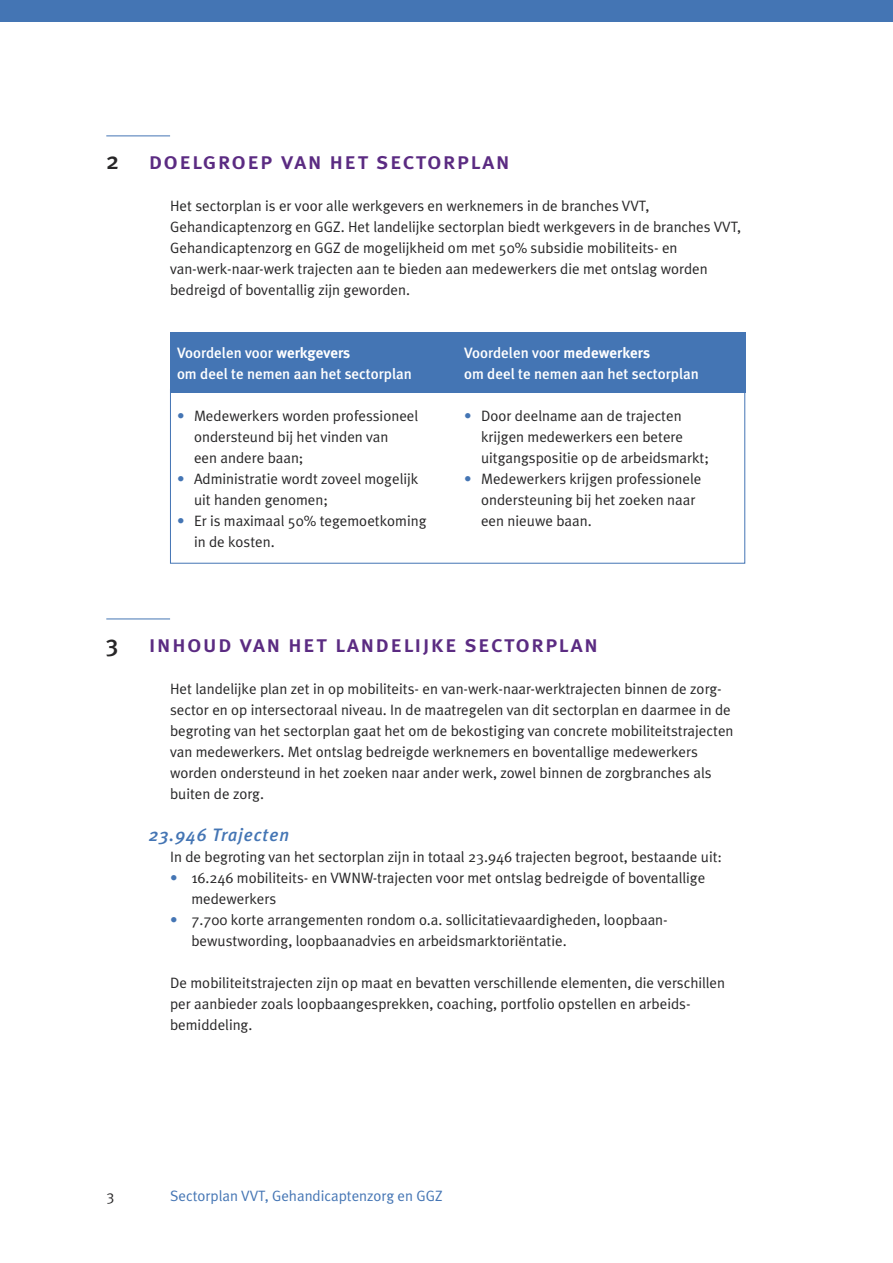
<style>
.page{position:relative;width:893px;height:1263px;background:#fff}
.page>*{position:absolute;margin:0;border:0;box-sizing:border-box;transform-origin:0 0}
.t1{font:24px "Meta Plus Medium Caps";letter-spacing:.05em;color:#5b2b82}
.t2{font:500 24px "Meta Plus";color:#272627}
.t3{font:italic 500 18px "Meta Plus";letter-spacing:.05em;color:#4475b4}
.t4{font:15px/21px "Meta Plus Normal";color:#272627}
.t5{font:500 15px/21px "Meta Plus";color:#fff}
.t6{font:15px "Meta Plus Normal";color:#4475b4}
.s1{font-family:"Meta Plus";font-weight:500;color:#272627}
.s2{font-weight:700}
.s3{color:#4475b4}
</style>
<div class="page">
<div style="left:170px;top:333px;width:575px;height:60px;background:#4475b4"></div>
<hr style="left:106px;top:618px;width:64px;height:1px;background:#4475b4">
<hr style="left:106px;top:135px;width:64px;height:1px;background:#4475b4">
<div style="left:0;top:0;width:893px;height:21px;background:#4475b4"></div>
<h1 class="t1" style="left:106px;top:147px;width:405px"><span class="s1">2</span> doelgroep van het sectorplan</h1>
<p class="t4" style="left:170px;top:195px;width:573px">Het sectorplan is er voor alle werkgevers en werknemers in de branches VVT, Gehandicaptenzorg en GGZ. Het landelijke sectorplan biedt werkgevers in de branches VVT, Gehandicaptenzorg en GGZ de mogelijkheid om met 50% subsidie mobiliteits- en van-werk-naar-werk trajecten aan te bieden aan medewerkers die met ontslag worden bedreigd of boventallig zijn geworden.</p>
<p class="t5" style="left:177px;top:342px;width:236px">Voordelen voor <span class="s2">werkgevers<br></span>om deel te nemen aan het sectorplan</p>
<p class="t4" style="left:194px;top:405px;width:226px;text-indent:-17px"><span class="s3">•</span> Medewerkers worden professioneel ondersteund bij het vinden van<br>een andere baan;</p>
<p class="t4" style="left:194px;top:468px;width:226px;text-indent:-17px"><span class="s3">•</span> Administratie wordt zoveel mogelijk uit handen genomen;</p>
<p class="t4" style="left:194px;top:510px;width:234px;text-indent:-17px"><span class="s3">•</span> Er is maximaal 50% tegemoetkoming in de kosten.</p>
<p class="t5" style="left:464px;top:342px;width:236px">Voordelen voor <span class="s2">medewerkers<br></span>om deel te nemen aan het sectorplan</p>
<p class="t4" style="left:481px;top:405px;width:229px;text-indent:-17px"><span class="s3">•</span> Door deelname aan de trajecten krijgen medewerkers een betere uitgangspositie op de arbeidsmarkt;</p>
<p class="t4" style="left:481px;top:468px;width:222px;text-indent:-17px"><span class="s3">•</span> Medewerkers krijgen professionele ondersteuning bij het zoeken naar een nieuwe baan.</p>
<h1 class="t2" style="left:106px;top:630px;width:14px">3</h1>
<h1 class="t1" style="left:149px;top:630px;width:451px">inhoud van het landelijke sectorplan</h1>
<p class="t4" style="left:170px;top:678px;width:565px">Het landelijke plan zet in op mobiliteits- en van-werk-naar-werktrajecten binnen de zorg&shy;sector en op intersectoraal niveau. In de maatregelen van dit sectorplan en daarmee in de begroting van het sectorplan gaat het om de bekostiging van concrete mobiliteitstrajecten van medewerkers. Met ontslag bedreigde werknemers en boventallige medewerkers worden ondersteund in het zoeken naar ander werk, zowel binnen de zorgbranches als buiten de zorg.</p>
<p class="t3" style="left:149px;top:824px;width:142px">23.946 Trajecten</p>
<p class="t4" style="left:170px;top:846px;width:554px">In de begroting van het sectorplan zijn in totaal 23.946 trajecten begroot, bestaande uit:</p>
<p class="t4" style="left:191px;top:867px;width:515px;text-indent:-21px"><span class="s3">•</span> 16.246 mobiliteits- en VWNW-trajecten voor met ontslag bedreigde of boventallige medewerkers</p>
<p class="t4" style="left:191px;top:909px;width:478px;text-indent:-21px"><span class="s3">•</span> 7.700 korte arrangementen rondom o.a. sollicitatievaardigheden, loopbaan&shy;bewustwording, loopbaanadvies en arbeidsmarktoriëntatie.</p>
<p class="t4" style="left:170px;top:972px;width:557px">De mobiliteitstrajecten zijn op maat en bevatten verschillende elementen, die verschillen per aanbieder zoals loopbaangesprekken, coaching, portfolio opstellen en arbeids&shy;bemiddeling.</p>
<p class="t4" style="left:106px;top:1185px;width:10px">3</p>
<p class="t6" style="left:170px;top:1187px;width:274px">Sectorplan VVT, Gehandicaptenzorg en GGZ</p>
</div>
